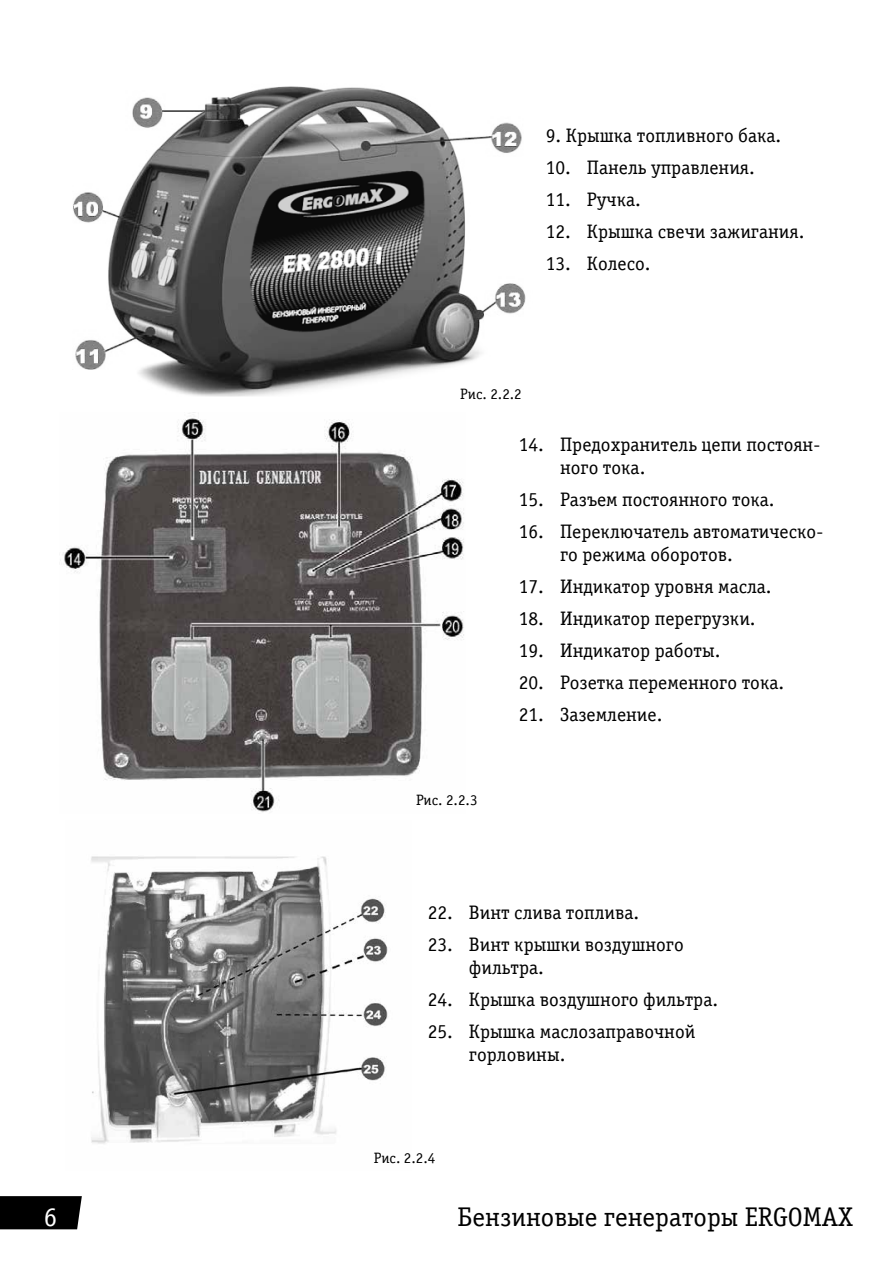
<style>
.page{position:relative;width:893px;height:1263px;background:#fff}
.page>*{position:absolute;margin:0;border:0;box-sizing:border-box;transform-origin:0 0}
.t1{font:27px "Officina Serif CTT";color:#000}
.t2{font:27px "Officina Serif CTT";color:#fff}
.t3{font:19.5px/23.4px "Officina Serif CTT";color:#000}
.t4{font:15px "Officina Serif CTT";color:#000}
</style>
<div class="page">
<div style="left:0;top:1196px;width:82px;height:33px;background:#000"></div>
<img style="left:73px;top:86px;width:453px;height:311px">
<img style="left:60px;top:412px;width:404px;height:400px">
<img style="left:91px;top:856px;width:297px;height:288px">
<p class="t3" style="left:546px;top:124px;width:237px">9. Крышка топливного бака.</p>
<p class="t3" style="left:546px;top:156px;width:211px">10. Панель управления.</p>
<p class="t3" style="left:546px;top:188px;width:97px">11. Ручка.</p>
<p class="t3" style="left:546px;top:220px;width:260px">12. Крышка свечи зажигания.</p>
<p class="t3" style="left:546px;top:252px;width:106px">13. Колесо.</p>
<p class="t4" style="left:460px;top:386px;width:63px">Рис. 2.2.2</p>
<p class="t4" style="left:416px;top:792px;width:63px">Рис. 2.2.3</p>
<p class="t3" style="left:560px;top:433px;width:262px;text-indent:-41px">14. Предохранитель цепи постоян&shy;ного тока.</p>
<p class="t3" style="left:519px;top:488px;width:257px">15. Разъем постоянного тока.</p>
<p class="t3" style="left:560px;top:520px;width:265px;text-indent:-41px">16. Переключатель автоматическо&shy;го режима оборотов.</p>
<p class="t3" style="left:519px;top:575px;width:254px">17. Индикатор уровня масла.</p>
<p class="t3" style="left:519px;top:607px;width:238px">18. Индикатор перегрузки.</p>
<p class="t3" style="left:519px;top:639px;width:203px">19. Индикатор работы.</p>
<p class="t3" style="left:519px;top:671px;width:267px">20. Розетка переменного тока.</p>
<p class="t3" style="left:519px;top:703px;width:145px">21. Заземление.</p>
<p class="t3" style="left:428px;top:901px;width:213px">22. Винт слива топлива.</p>
<p class="t3" style="left:469px;top:933px;width:216px;text-indent:-41px">23. Винт крышки воздушного фильтра.</p>
<p class="t3" style="left:428px;top:988px;width:292px">24. Крышка воздушного фильтра.</p>
<p class="t3" style="left:469px;top:1020px;width:228px;text-indent:-41px">25. Крышка маслозаправочной горловины.</p>
<p class="t4" style="left:374px;top:1149px;width:63px">Рис. 2.2.4</p>
<h1 class="t2" style="left:44px;top:1202px;width:15px">6</h1>
<h1 class="t1" style="left:457px;top:1202px;width:398px">Бензиновые генераторы ERGOMAX</h1>
</div>
